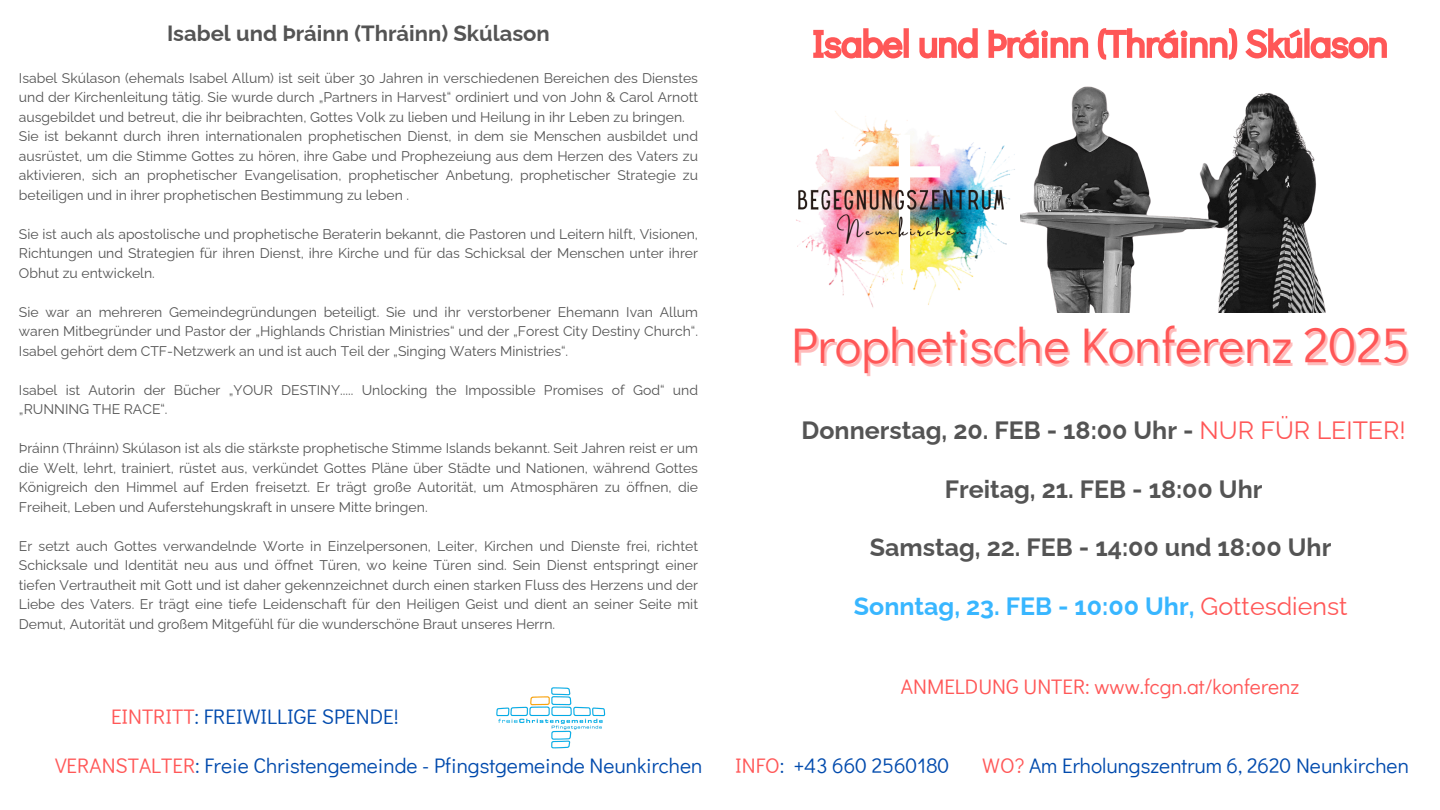
<style>
.page{position:relative;width:1440px;height:810px;background:#fff}
.page>*{position:absolute;margin:0;border:0;box-sizing:border-box;transform-origin:0 0}
.t1{font:50px "Didact Gothic";color:#ff5757}
.t2{font:700 25px "Raleway";color:#545454}
.t3{font:700 25px "Raleway";color:#38b6ff}
.t4{font:700 22px "Raleway";color:#545454}
.t5{font:21px "Didact Gothic";color:#004aad}
.t6{font:21px "Didact Gothic";color:#ff5757}
.t7{font:14px/19.5px "Raleway";color:#545454;text-align:justify}
.s1{color:#ff5757}
.s2{font-weight:400;color:#ff5757}
</style>
<div class="page">
<img style="left:1030px;top:86px;width:296px;height:226px">
<img style="left:496px;top:687px;width:110px;height:62px">
<img style="left:796px;top:111px;width:234px;height:196px">
<svg style="left:813px;top:28px;width:574px;height:32px"></svg>
<p class="t4" style="left:167px;top:21px;width:384px">Isabel und Þráinn (Thráinn) Skúlason</p>
<p class="t7" style="left:19px;top:68px;width:681px">Isabel Skúlason (ehemals Isabel Allum) ist seit über 30 Jahren in verschiedenen Bereichen des Dienstes und der Kirchenleitung tätig. Sie wurde durch „Partners in Harvest“ ordiniert und von John &amp; Carol Arnott ausgebildet und betreut, die ihr beibrachten, Gottes Volk zu lieben und Heilung in ihr Leben zu bringen.</p>
<p class="t7" style="left:19px;top:127px;width:681px">Sie ist bekannt durch ihren internationalen prophetischen Dienst, in dem sie Menschen ausbildet und ausrüstet, um die Stimme Gottes zu hören, ihre Gabe und Prophezeiung aus dem Herzen des Vaters zu aktivieren, sich an prophetischer Evangelisation, prophetischer Anbetung, prophetischer Strategie zu beteiligen und in ihrer prophetischen Bestimmung zu leben .</p>
<p class="t7" style="left:19px;top:224px;width:681px">Sie ist auch als apostolische und prophetische Beraterin bekannt, die Pastoren und Leitern hilft, Visionen, Richtungen und Strategien für ihren Dienst, ihre Kirche und für das Schicksal der Menschen unter ihrer Obhut zu entwickeln.</p>
<p class="t7" style="left:19px;top:302px;width:681px">Sie war an mehreren Gemeindegründungen beteiligt. Sie und ihr verstorbener Ehemann Ivan Allum waren Mitbegründer und Pastor der „Highlands Christian Ministries“ und der „Forest City Destiny Church“.<br>Isabel gehört dem CTF-Netzwerk an und ist auch Teil der „Singing Waters Ministries“.</p>
<p class="t7" style="left:19px;top:380px;width:681px">Isabel ist Autorin der Bücher „YOUR DESTINY..... Unlocking the Impossible Promises of God“ und „RUNNING THE RACE“.</p>
<h2 class="t7" style="left:19px;top:439px;width:681px">Þráinn (Thráinn) Skúlason ist als die stärkste prophetische Stimme Islands bekannt. Seit Jahren reist er um die Welt, lehrt, trainiert, rüstet aus, verkündet Gottes Pläne über Städte und Nationen, während Gottes Königreich den Himmel auf Erden freisetzt. Er trägt große Autorität, um Atmosphären zu öffnen, die Freiheit, Leben und Auferstehungskraft in unsere Mitte bringen.</h2>
<p class="t7" style="left:19px;top:536px;width:681px">Er setzt auch Gottes verwandelnde Worte in Einzelpersonen, Leiter, Kirchen und Dienste frei, richtet Schicksale und Identität neu aus und öffnet Türen, wo keine Türen sind. Sein Dienst entspringt einer tiefen Vertrautheit mit Gott und ist daher gekennzeichnet durch einen starken Fluss des Herzens und der Liebe des Vaters. Er trägt eine tiefe Leidenschaft für den Heiligen Geist und dient an seiner Seite mit Demut, Autorität und großem Mitgefühl für die wunderschöne Braut unseres Herrn.</p>
<p class="t5" style="left:111px;top:702px;width:289px"><span class="s1">EINTRITT</span>: FREIWILLIGE SPENDE!</p>
<h4 class="t1" style="left:791px;top:311px;width:620px">Prophetische Konferenz 2025</h4>
<h1 class="t2" style="left:802px;top:416px;width:606px">Donnerstag, 20. FEB - 18:00 Uhr - <span class="s2">NUR FÜR LEITER!</span></h1>
<h4 class="t2" style="left:945px;top:474px;width:319px">Freitag, 21. FEB - 18:00 Uhr</h4>
<h3 class="t2" style="left:870px;top:533px;width:463px">Samstag, 22. FEB - 14:00 und 18:00 Uhr</h3>
<h3 class="t3" style="left:854px;top:591px;width:495px">Sonntag, 23. FEB - 10:00 Uhr, <span class="s2">Gottesdienst</span></h3>
<h5 class="t6" style="left:901px;top:672px;width:400px">ANMELDUNG UNTER: www.fcgn.at/konferenz</h5>
<h6 class="t5" style="left:55px;top:751px;width:649px"><span class="s1">VERANSTALTER</span>: Freie Christengemeinde - Pfingstgemeinde Neunkirchen</h6>
<h6 class="t5" style="left:735px;top:751px;width:216px"><span class="s1">INFO</span>: +43 660 2560180</h6>
<h6 class="t5" style="left:982px;top:751px;width:428px"><span class="s1">WO?</span> Am Erholungszentrum 6, 2620 Neunkirchen</h6>
</div>
